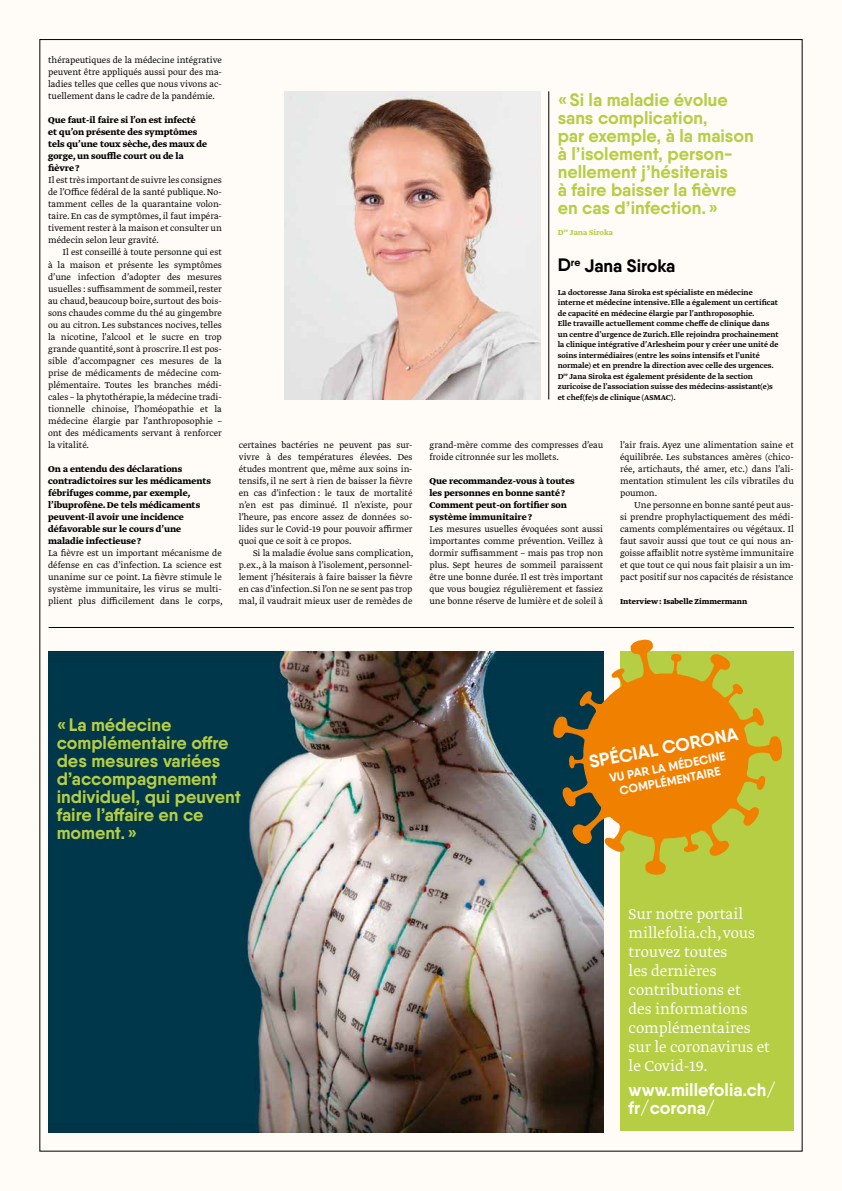
<style>
.page{position:relative;width:842px;height:1191px;background:#fffcf8}
.page>*{position:absolute;margin:0;border:0;box-sizing:border-box;transform-origin:0 0}
.t1{font:700 18px/18px "Qanelas";color:#b5ce44}
.t2{font:700 18px/18px "Qanelas";color:#fffcf8}
.t3{font:700 18px "Qanelas";color:#000}
.t4{font:700 18px "Qanelas";color:#fff}
.t5{font:300 17px/19px "Greta Text";color:#fffcf8}
.t6{font:700 12px/14.4px "Qanelas";color:#fff;text-align:center}
.t7{font:300 10px/12px "Greta Text";color:#000;text-align:justify}
.t8{font:700 10px/12px "Greta Text";color:#000}
.t9{font:500 8.5px/10.5px "Greta Text";color:#000}
.t10{font:700 8.5px "Greta Text";color:#000}
.t11{font:700 8.5px "Greta Text";color:#b5ce44}
</style>
<div class="page">
<div style="left:620px;top:651px;width:174px;height:480px;background:#b5ce44"></div>
<img style="left:48px;top:651px;width:555px;height:481px">
<hr style="left:548px;top:91px;width:1px;height:308px;background:#000">
<img style="left:284px;top:91px;width:257px;height:308px">
<hr style="left:49px;top:627px;width:745px;height:1px;background:#000">
<svg style="left:553px;top:639px;width:229px;height:236px"></svg>
<p class="t7" style="left:48px;top:55px;width:175px">thérapeutiques de la médecine intégrative peuvent être appliqués aussi pour des ma&shy;ladies telles que celles que nous vivons ac&shy;tuellement dans le cadre de la pandémie.</p>
<p class="t8" style="left:48px;top:115px;width:160px">Que faut-il faire si l’on est infecté et qu’on présente des symptômes tels qu’une toux sèche, des maux de gorge, un souffle court ou de la fièvre ?</p>
<p class="t7" style="left:48px;top:175px;width:175px">Il est très important de suivre les consignes de l’Office fédéral de la santé publique. No&shy;tamment celles de la quarantaine volon&shy;taire. En cas de symptômes, il faut impéra&shy;tivement rester à la maison et consulter un médecin selon leur gravité.</p>
<p class="t7" style="left:48px;top:247px;width:175px;text-indent:14px">Il est conseillé à toute personne qui est à la maison et présente les symptômes d’une infection d’adopter des mesures usuelles: suffisamment de sommeil, rester au chaud, beaucoup boire, surtout des bois&shy;sons chaudes comme du thé au gingembre ou au citron. Les substances nocives, telles la nicotine, l’alcool et le sucre en trop grande quantité, sont à proscrire. Il est pos&shy;sible d’accompagner ces mesures de la prise de médicaments de médecine com&shy;plémentaire. Toutes les branches médi&shy;cales – la phytothérapie, la médecine tradi&shy;tionnelle chinoise, l’homéopathie et la médecine élargie par l’anthroposophie – ont des médicaments servant à renforcer la vitalité.</p>
<p class="t8" style="left:48px;top:463px;width:164px">On a entendu des déclarations contradictoires sur les médicaments fébrifuges comme, par exemple, l’ibuprofène. De tels médicaments peuvent-il avoir une incidence défavorable sur le cours d’une maladie infectieuse ?</p>
<p class="t7" style="left:48px;top:547px;width:176px">La fièvre est un important mécanisme de défense en cas d’infection. La science est unanime sur ce point. La fièvre stimule le système immunitaire, les virus se multi&shy;plient plus difficilement dans le corps,</p>
<p class="t7" style="left:239px;top:439px;width:175px">certaines bactéries ne peuvent pas sur&shy;vivre à des températures élevées. Des études montrent que, même aux soins in&shy;tensifs, il ne sert à rien de baisser la fièvre en cas d’infection: le taux de mortalité n’en est pas diminué. Il n’existe, pour l’heure, pas encore assez de données so&shy;lides sur le Covid-19 pour pouvoir affirmer quoi que ce soit à ce propos.</p>
<p class="t7" style="left:239px;top:547px;width:176px;text-indent:14px">Si la maladie évolue sans complication, p.ex., à la maison à l’isolement, personnel&shy;lement j’hésiterais à faire baisser la fièvre en cas d’infection. Si l’on ne se sent pas trop mal, il vaudrait mieux user de remèdes de</p>
<h1 class="t1" style="left:558px;top:90px;width:197px">«Si la maladie évolue sans complication,<br>par exemple, à la maison à l’isolement, person&shy;nellement j’hésiterais<br>à faire baisser la fièvre en cas d’infection.»</h1>
<p class="t11" style="left:558px;top:227px;width:57px">D<sup>re</sup> Jana Siroka</p>
<h1 class="t3" style="left:558px;top:254px;width:119px">D<sup>re</sup> Jana Siroka</h1>
<p class="t9" style="left:558px;top:287px;width:222px">La doctoresse Jana Siroka est spécialiste en médecine interne et médecine intensive. Elle a également un certificat de capacité en médecine élargie par l’anthroposophie.<br>Elle travaille actuellement comme cheffe de clinique dans un centre d’urgence de Zurich. Elle rejoindra prochainement la clinique intégrative d’Arlesheim pour y créer une unité de soins intermédiaires (entre les soins intensifs et l’unité normale) et en prendre la direction avec celle des urgences.<br>D<sup>re</sup> Jana Siroka est également présidente de la section zuricoise de l’association suisse des médecins-assistant(e)s et chef(fe)s de clinique (ASMAC).</p>
<p class="t7" style="left:429px;top:439px;width:175px">grand-mère comme des compresses d’eau froide citronnée sur les mollets.</p>
<p class="t8" style="left:429px;top:475px;width:147px">Que recommandez-vous à toutes les personnes en bonne santé ?<br>Comment peut-on fortifier son système immunitaire ?</p>
<p class="t7" style="left:429px;top:523px;width:175px">Les mesures usuelles évoquées sont aussi importantes comme prévention. Veillez à dormir suffisamment – mais pas trop non plus. Sept heures de sommeil paraissent être une bonne durée. Il est très important que vous bougiez régulièrement et fassiez une bonne réserve de lumière et de soleil à</p>
<p class="t7" style="left:620px;top:439px;width:175px">l’air frais. Ayez une alimentation saine et équilibrée. Les substances amères (chico&shy;rée, artichauts, thé amer, etc.) dans l’ali&shy;mentation stimulent les cils vibratiles du poumon.</p>
<p class="t7" style="left:620px;top:499px;width:175px;text-indent:14px">Une personne en bonne santé peut aus&shy;si prendre prophylactiquement des médi&shy;caments complémentaires ou végétaux. Il faut savoir aussi que tout ce qui nous an&shy;goisse affaiblit notre système immunitaire et que tout ce qui nous fait plaisir a un im&shy;pact positif sur nos capacités de résistance</p>
<p class="t10" style="left:620px;top:596px;width:129px">Interview: Isabelle Zimmermann</p>
<h1 class="t1" style="left:57px;top:716px;width:186px">«La médecine complémentaire offre des mesures variées d’accompagnement individuel, qui peuvent faire l’affaire en ce moment.»</h1>
<h1 class="t4" style="left:587px;top:751px;width:153px;rotate:-11deg">SPÉCIAL CORONA</h1>
<p class="t6" style="left:608px;top:771px;width:119px;rotate:-11deg">VU PAR LA MÉDECINE<br>COMPLÉMENTAIRE</p>
<h2 class="t5" style="left:629px;top:905px;width:143px">Sur notre portail millefolia.ch, vous trouvez toutes<br>les dernières contributions et<br>des informations complémentaires sur le coronavirus et le Covid-19.</h2>
<h1 class="t2" style="left:629px;top:1080px;width:149px">www.millefolia.ch/ fr/corona/</h1>
</div>
